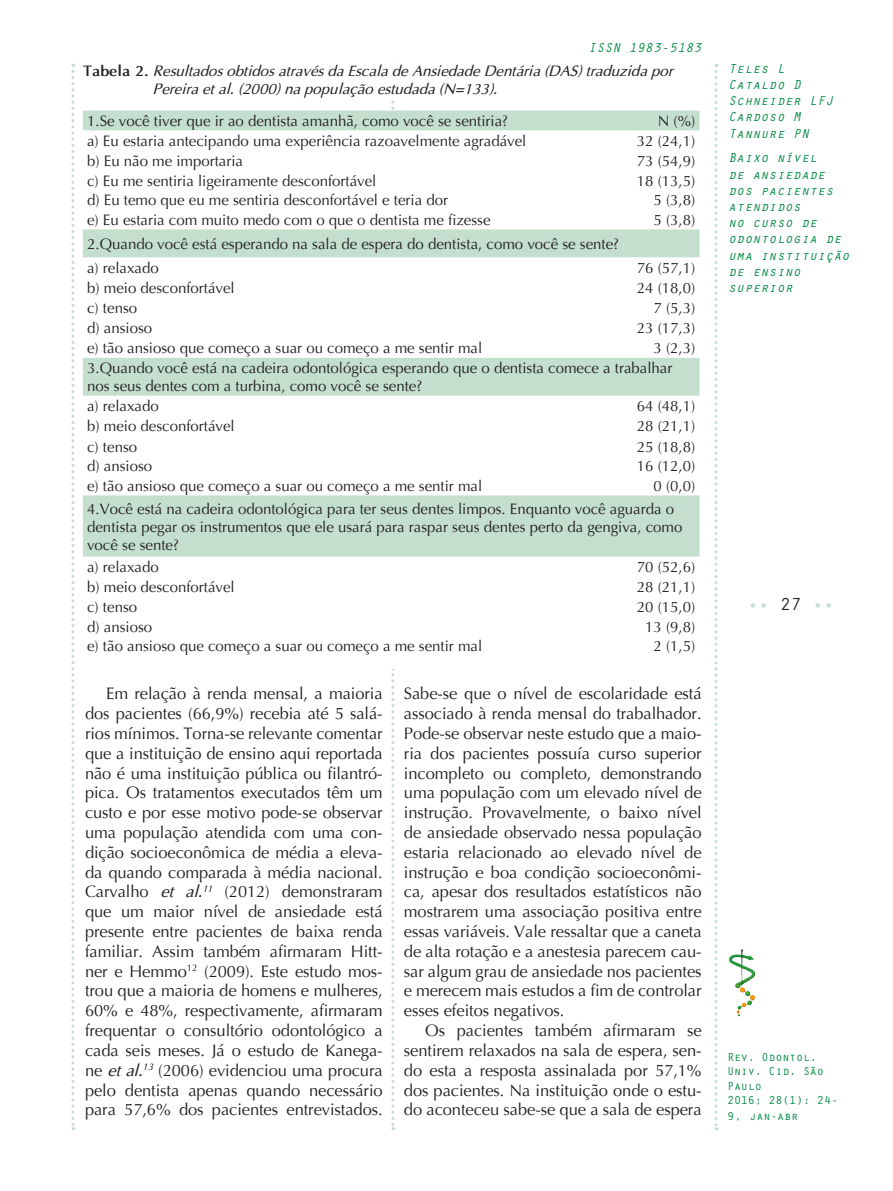
<style>
.page{position:relative;width:893px;height:1191px;background:#fff}
.page>*{position:absolute;margin:0;border:0;box-sizing:border-box;transform-origin:0 0}
.t1{font:18px "Orator Std";color:#c4dfcd}
.texto-miolo{font:16.5px/19.8px "Optima";letter-spacing:-.005em;color:#231f20;text-align:justify}
.tabela{font:15px/18px "Optima";color:#231f20}
.legenda{font:italic 15px/18px "Optima";color:#231f20}
.t2{font:italic 13.5px/16.2px "Orator Std";color:#008b43}
.t3{font:12px/14.4px "Orator Std";letter-spacing:-.025em;color:#008b43}
.s1{font-weight:700;font-style:normal}
.s2{font-style:italic}
.s3{color:#231f20}
</style>
<div class="page">
<svg style="left:715px;top:64px;width:3px;height:1066px"></svg>
<svg style="left:391px;top:100px;width:3px;height:1030px"></svg>
<svg style="left:71px;top:64px;width:3px;height:1066px"></svg>
<img style="left:728px;top:949px;width:28px;height:67px">
<div style="left:83px;top:111px;width:616px;height:557px;background:#fff"></div>
<svg style="left:83px;top:111px;width:616px;height:445px"></svg>
<p class="t2" style="left:588px;top:39px;width:115px">ISSN 1983-5183</p>
<p class="legenda" style="left:153px;top:61px;width:521px;text-indent:-70px"><span class="s1">Tabela 2.</span> Resultados obtidos através da Escala de Ansiedade Dentária (DAS) traduzida por<br>Pereira et al. (2000) na população estudada (N=133).</p>
<p class="tabela" style="left:87px;top:112px;width:422px">1.Se você tiver que ir ao dentista amanhã, como você se sentiria?</p>
<p class="tabela" style="left:658px;top:112px;width:39px">N (%)</p>
<p class="tabela" style="left:87px;top:132px;width:441px">a) Eu estaria antecipando uma experiência razoavelmente agradável</p>
<p class="tabela" style="left:637px;top:132px;width:60px">32 (24,1)</p>
<p class="tabela" style="left:87px;top:152px;width:157px">b) Eu não me importaria</p>
<p class="tabela" style="left:637px;top:152px;width:60px">73 (54,9)</p>
<p class="tabela" style="left:87px;top:172px;width:291px">c) Eu me sentiria ligeiramente desconfortável</p>
<p class="tabela" style="left:637px;top:172px;width:60px">18 (13,5)</p>
<p class="tabela" style="left:87px;top:191px;width:362px">d) Eu temo que eu me sentiria desconfortável e teria dor</p>
<p class="tabela" style="left:654px;top:191px;width:43px">5 (3,8)</p>
<p class="tabela" style="left:87px;top:211px;width:405px">e) Eu estaria com muito medo com o que o dentista me fizesse</p>
<p class="tabela" style="left:654px;top:211px;width:43px">5 (3,8)</p>
<p class="tabela" style="left:87px;top:235px;width:533px">2.Quando você está esperando na sala de espera do dentista, como você se sente?</p>
<p class="tabela" style="left:87px;top:259px;width:73px">a) relaxado</p>
<p class="tabela" style="left:637px;top:259px;width:60px">76 (57,1)</p>
<p class="tabela" style="left:87px;top:279px;width:149px">b) meio desconfortável</p>
<p class="tabela" style="left:637px;top:279px;width:60px">24 (18,0)</p>
<p class="tabela" style="left:87px;top:299px;width:52px">c) tenso</p>
<p class="tabela" style="left:654px;top:299px;width:43px">7 (5,3)</p>
<p class="tabela" style="left:87px;top:319px;width:67px">d) ansioso</p>
<p class="tabela" style="left:637px;top:319px;width:60px">23 (17,3)</p>
<p class="tabela" style="left:87px;top:339px;width:397px">e) tão ansioso que começo a suar ou começo a me sentir mal</p>
<p class="tabela" style="left:654px;top:339px;width:43px">3 (2,3)</p>
<p class="tabela" style="left:87px;top:359px;width:587px">3.Quando você está na cadeira odontológica esperando que o dentista comece a trabalhar nos seus dentes com a turbina, como você se sente?</p>
<p class="tabela" style="left:87px;top:397px;width:73px">a) relaxado</p>
<p class="tabela" style="left:637px;top:397px;width:60px">64 (48,1)</p>
<p class="tabela" style="left:87px;top:417px;width:149px">b) meio desconfortável</p>
<p class="tabela" style="left:637px;top:417px;width:60px">28 (21,1)</p>
<p class="tabela" style="left:87px;top:438px;width:52px">c) tenso</p>
<p class="tabela" style="left:637px;top:438px;width:60px">25 (18,8)</p>
<p class="tabela" style="left:87px;top:457px;width:67px">d) ansioso</p>
<p class="tabela" style="left:637px;top:457px;width:60px">16 (12,0)</p>
<p class="tabela" style="left:87px;top:477px;width:397px">e) tão ansioso que começo a suar ou começo a me sentir mal</p>
<p class="tabela" style="left:654px;top:477px;width:43px">0 (0,0)</p>
<p class="tabela" style="left:87px;top:500px;width:597px">4.Você está na cadeira odontológica para ter seus dentes limpos. Enquanto você aguarda o dentista pegar os instrumentos que ele usará para raspar seus dentes perto da gengiva, como você se sente?</p>
<p class="tabela" style="left:87px;top:558px;width:73px">a) relaxado</p>
<p class="tabela" style="left:637px;top:558px;width:60px">70 (52,6)</p>
<p class="tabela" style="left:87px;top:578px;width:149px">b) meio desconfortável</p>
<p class="tabela" style="left:637px;top:578px;width:60px">28 (21,1)</p>
<p class="tabela" style="left:87px;top:598px;width:52px">c) tenso</p>
<p class="tabela" style="left:637px;top:598px;width:60px">20 (15,0)</p>
<p class="tabela" style="left:87px;top:618px;width:67px">d) ansioso</p>
<p class="tabela" style="left:645px;top:618px;width:52px">13 (9,8)</p>
<p class="tabela" style="left:87px;top:637px;width:397px">e) tão ansioso que começo a suar ou começo a me sentir mal</p>
<p class="tabela" style="left:654px;top:637px;width:43px">2 (1,5)</p>
<p class="texto-miolo" style="left:85px;top:684px;width:299px;text-indent:21px">Em relação à renda mensal, a maioria dos pacientes (66,9%) recebia até 5 salá&shy;rios mínimos. Torna-se relevante comentar que a instituição de ensino aqui reportada não é uma instituição pública ou filantró&shy;pica. Os tratamentos executados têm um custo e por esse motivo pode-se observar uma população atendida com uma con&shy;dição socioeconômica de média a eleva&shy;da quando comparada à média nacional.<br>Carvalho <span class="s2">et al.</span><sup>11</sup> (2012) demonstraram que um maior nível de ansiedade está presente entre pacientes de baixa renda familiar. Assim também afirmaram Hitt&shy;ner e Hemmo<sup>12</sup> (2009). Este estudo mos&shy;trou que a maioria de homens e mulheres, 60% e 48%, respectivamente, afirmaram frequentar o consultório odontológico a cada seis meses. Já o estudo de Kanega&shy;ne <span class="s2">et al.</span><sup>13</sup> (2006) evidenciou uma procura pelo dentista apenas quando necessário para 57,6% dos pacientes entrevistados.</p>
<p class="texto-miolo" style="left:404px;top:684px;width:299px">Sabe-se que o nível de escolaridade está associado à renda mensal do trabalhador.<br>Pode-se observar neste estudo que a maio&shy;ria dos pacientes possuía curso superior incompleto ou completo, demonstrando uma população com um elevado nível de instrução. Provavelmente, o baixo nível de ansiedade observado nessa população estaria relacionado ao elevado nível de instrução e boa condição socioeconômi&shy;ca, apesar dos resultados estatísticos não mostrarem uma associação positiva entre essas variáveis. Vale ressaltar que a caneta de alta rotação e a anestesia parecem cau&shy;sar algum grau de ansiedade nos pacientes e merecem mais estudos a fim de controlar esses efeitos negativos.</p>
<p class="texto-miolo" style="left:404px;top:1021px;width:299px;text-indent:21px">Os pacientes também afirmaram se sentirem relaxados na sala de espera, sen&shy;do esta a resposta assinalada por 57,1% dos pacientes. Na instituição onde o estu&shy;do aconteceu sabe-se que a sala de espera</p>
<p class="t2" style="left:728px;top:60px;width:107px">Teles L<br>Cataldo D<br>Schneider LFJ<br>Cardoso M<br>Tannure PN</p>
<p class="t2" style="left:728px;top:149px;width:123px">Baixo nível<br>de ansiedade dos pacientes atendidos<br>no curso de odontologia de uma instituição de ensino superior</p>
<p class="t1" style="left:748px;top:591px;width:88px">•• <span class="s3">27</span> ••</p>
<p class="t3" style="left:727px;top:1049px;width:113px">Rev. Odontol.<br>Univ. Cid. São<br>Paulo<br>2016; 28(1): 24-</p>
<p class="t3" style="left:727px;top:1108px;width:73px">9, jan-abr</p>
</div>
